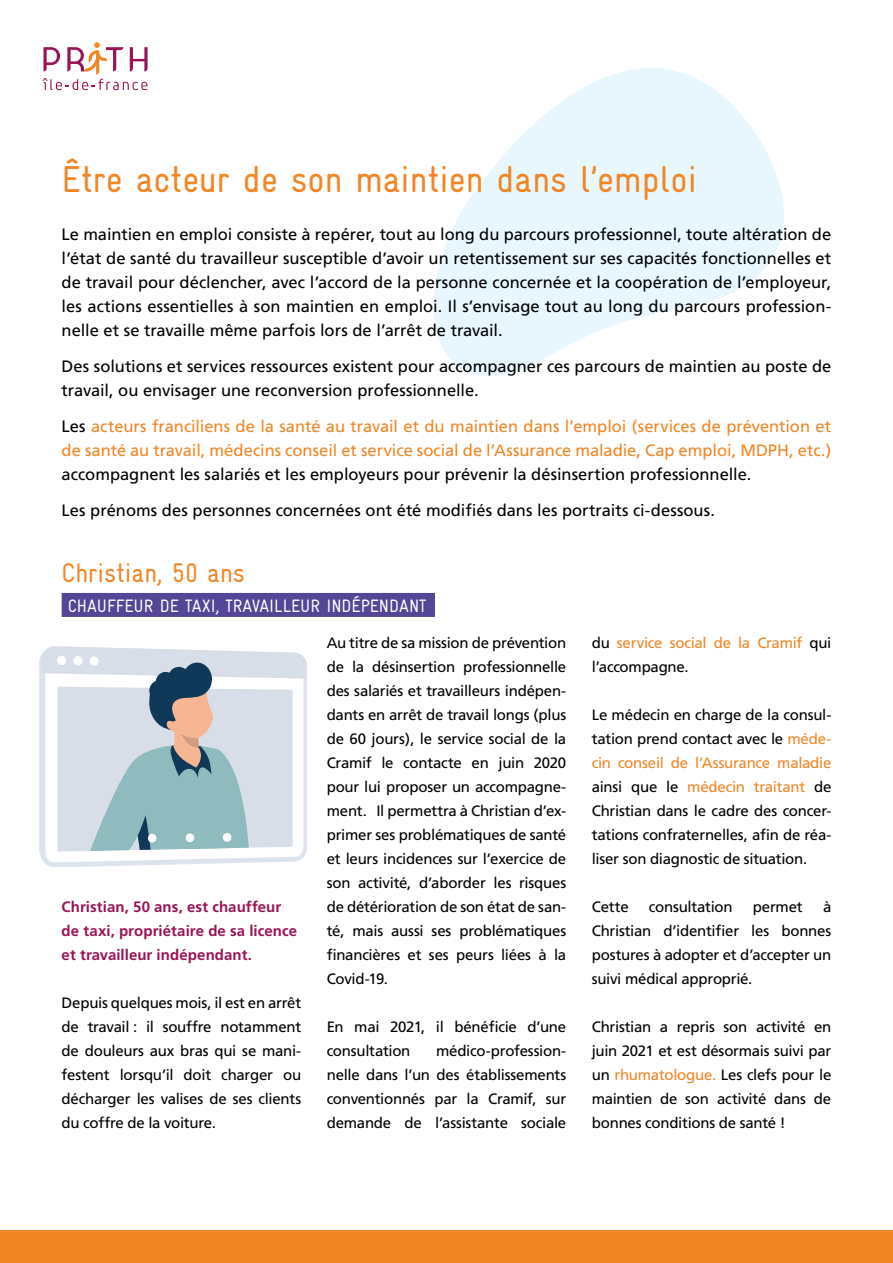
<style>
.page{position:relative;width:893px;height:1263px;background:#fff}
.page>*{position:absolute;margin:0;border:0;box-sizing:border-box;transform-origin:0 0}
.Titre_chapitre_-_H1{font:37.5px "Gravur Condensed";color:#f18625}
.Titre_chapitre_-_H2{font:27px "Gravur Condensed";color:#f18625}
.Titre_chapitre_-_H2-2{font:18px "Gravur Condensed";color:#fff}
.Texte_intro_chapitre{font:16.5px/24px "Frutiger";color:#000;text-align:justify}
.Texte_intro_chapitre-2{font:16.5px/24px "Frutiger";color:#f18625;text-align:justify}
.Texte_témoignage{font:15px/24px "Frutiger";letter-spacing:-.015em;color:#000;text-align:justify}
.Texte_témoignage_-_i{font:700 15px/24px "Frutiger";letter-spacing:.005em;color:#9a1356}
.Texte_témoignage-2{font:15px/24px "Frutiger";letter-spacing:-.02em;color:#f18625}
.s1{color:#000}
.s2{color:#f18625}
</style>
<div class="page">
<svg style="left:434px;top:68px;width:350px;height:308px;fill:#e8f6fe"></svg>
<svg style="left:39px;top:656px;width:267px;height:210px;fill:#e3e8f0"></svg>
<svg style="left:45px;top:852px;width:258px;height:10px"></svg>
<svg style="left:41px;top:646px;width:266px;height:206px;background:#c4d1d7"></svg>
<div style="left:148px;top:834px;width:8px;height:9px;background:#fff;border-radius:50%"></div>
<div style="left:186px;top:833px;width:8px;height:9px;background:#fff;border-radius:50%"></div>
<div style="left:223px;top:833px;width:8px;height:9px;background:#fff;border-radius:50%"></div>
<div style="left:0;top:1230px;width:893px;height:33px;background:#f18625"></div>
<svg style="left:42px;top:42px;width:106px;height:48px"></svg>
<div style="left:62px;top:593px;width:373px;height:24px;background:#554596"></div>
<h1 class="Titre_chapitre_-_H1" style="left:62px;top:158px;width:637px">Être acteur de son maintien dans l’emploi</h1>
<p class="Texte_intro_chapitre" style="left:62px;top:222px;width:771px">Le maintien en emploi consiste à repérer, tout au long du parcours professionnel, toute altération de l’état de santé du travailleur susceptible d’avoir un retentissement sur ses capacités fonctionnelles et de travail pour déclencher, avec l’accord de la personne concernée et la coopération de l’employeur, les actions essentielles à son maintien en emploi. Il s’envisage tout au long du parcours profession&shy;nelle et se travaille même parfois lors de l’arrêt de travail.</p>
<p class="Texte_intro_chapitre" style="left:62px;top:354px;width:771px">Des solutions et services ressources existent pour accompagner ces parcours de maintien au poste de travail, ou envisager une reconversion professionnelle.</p>
<p class="Texte_intro_chapitre-2" style="left:62px;top:414px;width:771px"><span class="s1">Les</span> acteurs franciliens de la santé au travail et du maintien dans l’emploi (services de prévention et de santé au travail, médecins conseil et service social de l’Assurance maladie, Cap emploi, MDPH, etc.) <span class="s1">accompagnent les salariés et les employeurs pour prévenir la désinsertion professionnelle.</span></p>
<p class="Texte_intro_chapitre" style="left:62px;top:498px;width:655px">Les prénoms des personnes concernées ont été modifiés dans les portraits ci-dessous.</p>
<h2 class="Titre_chapitre_-_H2" style="left:62px;top:558px;width:185px">Christian, 50 ans</h2>
<h2 class="Titre_chapitre_-_H2-2" style="left:68px;top:596px;width:360px">CHAUFFEUR DE TAXI, TRAVAILLEUR INDÉPENDANT</h2>
<p class="Texte_témoignage_-_i" style="left:62px;top:895px;width:237px">Christian, 50 ans, est chauffeur de taxi, propriétaire de sa licence et travailleur indépendant.</p>
<p class="Texte_témoignage" style="left:62px;top:991px;width:241px">Depuis quelques mois, il est en arrêt de travail : il souffre notamment de douleurs aux bras qui se mani&shy;festent lorsqu’il doit charger ou décharger les valises de ses clients du coffre de la voiture.</p>
<p class="Texte_témoignage" style="left:327px;top:631px;width:241px">Au titre de sa mission de prévention de la désinsertion professionnelle des salariés et travailleurs indépen&shy;dants en arrêt de travail longs (plus de 60 jours), le service social de la Cramif le contacte en juin 2020 pour lui proposer un accompagne&shy;ment. Il permettra à Christian d’ex&shy;primer ses problématiques de santé et leurs incidences sur l’exercice de son activité, d’aborder les risques de détérioration de son état de san&shy;té, mais aussi ses problématiques financières et ses peurs liées à la Covid-19.</p>
<p class="Texte_témoignage" style="left:327px;top:1015px;width:241px">En mai 2021, il bénéficie d’une consultation</p>
<p class="Texte_témoignage" style="left:327px;top:1039px;width:241px;text-indent:109px">médico-profession&shy;nelle dans l’un des établissements conventionnés par la Cramif, sur demande de l’assistante sociale</p>
<p class="Texte_témoignage-2" style="left:592px;top:631px;width:241px"><span class="s1">du</span> service social de la Cramif <span class="s1">qui l’accompagne.</span></p>
<p class="Texte_témoignage" style="left:592px;top:703px;width:241px">Le médecin en charge de la consul&shy;tation prend contact avec le <span class="s2">méde&shy;cin conseil de l’Assurance maladie </span>ainsi que le <span class="s2">médecin traitant</span> de Christian dans le cadre des concer&shy;tations confraternelles, afin de réa&shy;liser son diagnostic de situation.</p>
<p class="Texte_témoignage" style="left:592px;top:895px;width:38px">Cette</p>
<p class="Texte_témoignage" style="left:649px;top:895px;width:85px">consultation</p>
<p class="Texte_témoignage" style="left:753px;top:895px;width:51px">permet</p>
<p class="Texte_témoignage" style="left:592px;top:895px;width:241px;text-indent:231px">à Christian d’identifier les bonnes postures à adopter et d’accepter un suivi médical approprié.</p>
<p class="Texte_témoignage" style="left:592px;top:1015px;width:241px">Christian a repris son activité en juin 2021 et est désormais suivi par un <span class="s2">rhumatologue.</span> Les clefs pour le maintien de son activité dans de bonnes conditions de santé !</p>
</div>
